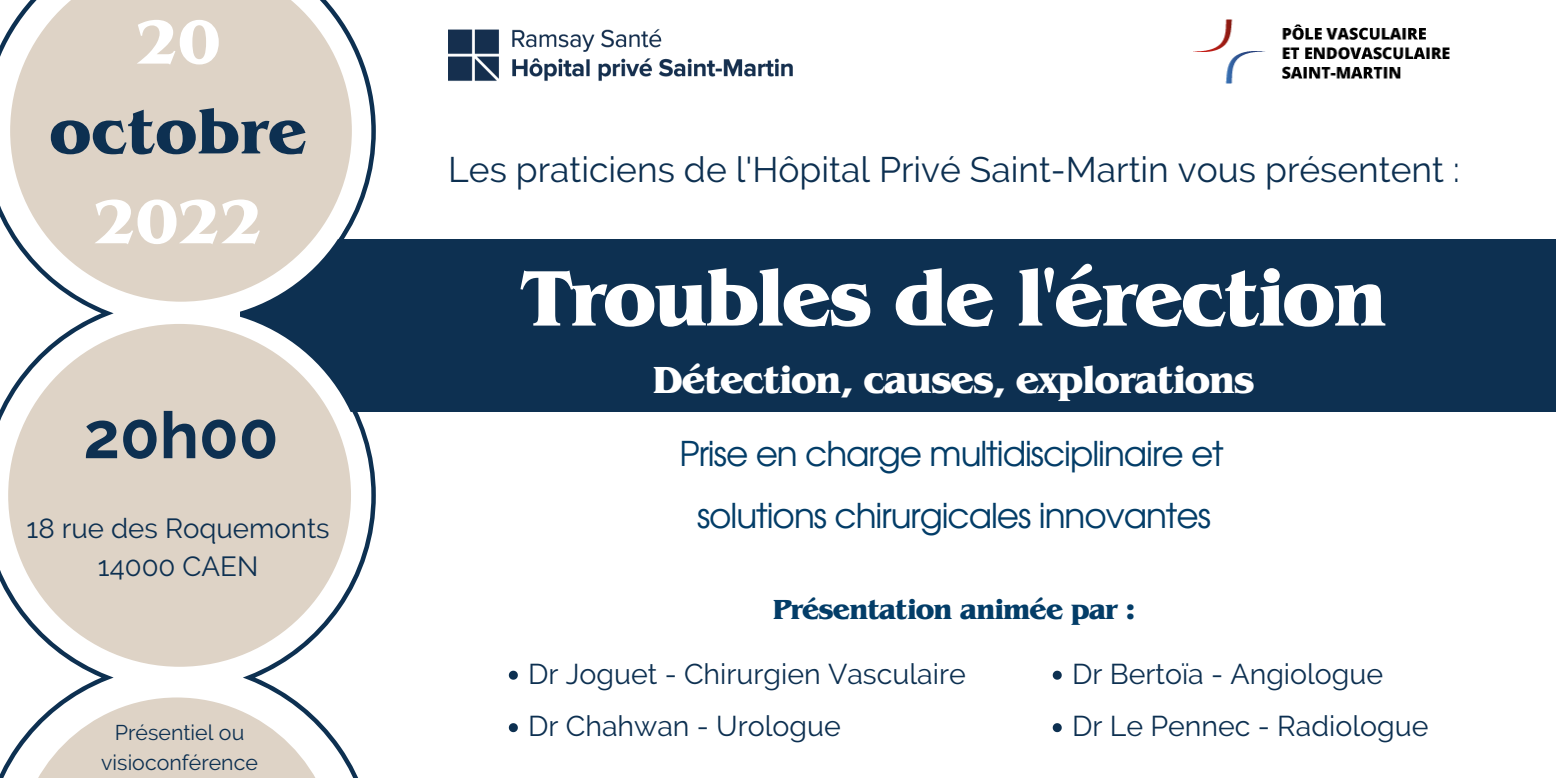
<style>
.page{position:relative;width:1556px;height:778px;background:#fff}
.page>*{position:absolute;margin:0;border:0;box-sizing:border-box;transform-origin:0 0}
.t1{font:700 81.33px "Benguiat IT Cby BT";letter-spacing:-.03em;color:#fff}
.t2{font:700 64.8px "Raleway";color:#0d3051}
.t3{font:700 64.23px "Benguiat IT Cby BT";color:#0d3051}
.t4{font:700 64.23px "Benguiat IT Cby BT";color:#fff}
.t5{font:700 39.03px "Benguiat IT Cby BT";letter-spacing:-.03em;color:#fff}
.t6{font:35.4px "Raleway";color:#0d3051}
.t7{font:34.23px/62.1px "Evolventa";letter-spacing:-.03em;color:#033d68;text-align:center}
.t8{font:28.53px/52.4px "Raleway";color:#0d3051}
.t9{font:700 28.53px "Benguiat IT Cby BT";letter-spacing:-.03em;color:#033d68}
.t10{font:27.6px/38.5px "Raleway";color:#0d3051;text-align:center}
.t11{font:21.3px/29.7px "Raleway";color:#0d3051;text-align:center}
</style>
<div class="page">
<div style="left:240px;top:239px;width:1315px;height:172px;background:#0d3051"></div>
<svg style="left:0;top:27px;width:376px;height:751px"></svg>
<svg style="left:17px;top:697px;width:319px;height:81px"></svg>
<svg style="left:10px;top:27px;width:357px;height:292px"></svg>
<svg style="left:10px;top:0;width:342px;height:302px;background:#dbd3c9"></svg>
<div style="left:8px;top:324px;width:343px;height:342px;background:#ded3c6;border-radius:50%"></div>
<img style="left:1193px;top:19px;width:257px;height:65px">
<img style="left:448px;top:29px;width:345px;height:52px">
<svg style="left:1052px;top:670px;width:9px;height:9px"></svg>
<svg style="left:1052px;top:723px;width:9px;height:9px"></svg>
<svg style="left:509px;top:670px;width:9px;height:9px"></svg>
<svg style="left:509px;top:723px;width:9px;height:9px"></svg>
<h3 class="t4" style="left:136px;top:2px;width:86px">20</h3>
<h3 class="t3" style="left:49px;top:92px;width:259px">octobre</h3>
<h3 class="t4" style="left:94px;top:182px;width:170px">2022</h3>
<h2 class="t2" style="left:83px;top:397px;width:197px">20h00</h2>
<p class="t10" style="left:27px;top:508px;width:304px">18 rue des Roquemonts<br>14000 CAEN</p>
<p class="t11" style="left:101px;top:718px;width:158px">Présentiel ou visioconférence</p>
<p class="t6" style="left:448px;top:149px;width:1013px">Les praticiens de l'Hôpital Privé Saint-Martin vous présentent :</p>
<h1 class="t1" style="left:521px;top:247px;width:867px">Troubles de l'érection</h1>
<h3 class="t5" style="left:652px;top:355px;width:604px">Détection, causes, explorations</h3>
<p class="t7" style="left:679px;top:425px;width:546px">Prise en charge multidisciplinaire et solutions chirurgicales innovantes</p>
<p class="t9" style="left:772px;top:591px;width:364px">Présentation animée par :</p>
<p class="t8" style="left:1071px;top:647px;width:358px">Dr Bertoïa - Angiologue<br>Dr Le Pennec - Radiologue</p>
<p class="t8" style="left:528px;top:647px;width:439px">Dr Joguet - Chirurgien Vasculaire<br>Dr Chahwan - Urologue</p>
</div>
